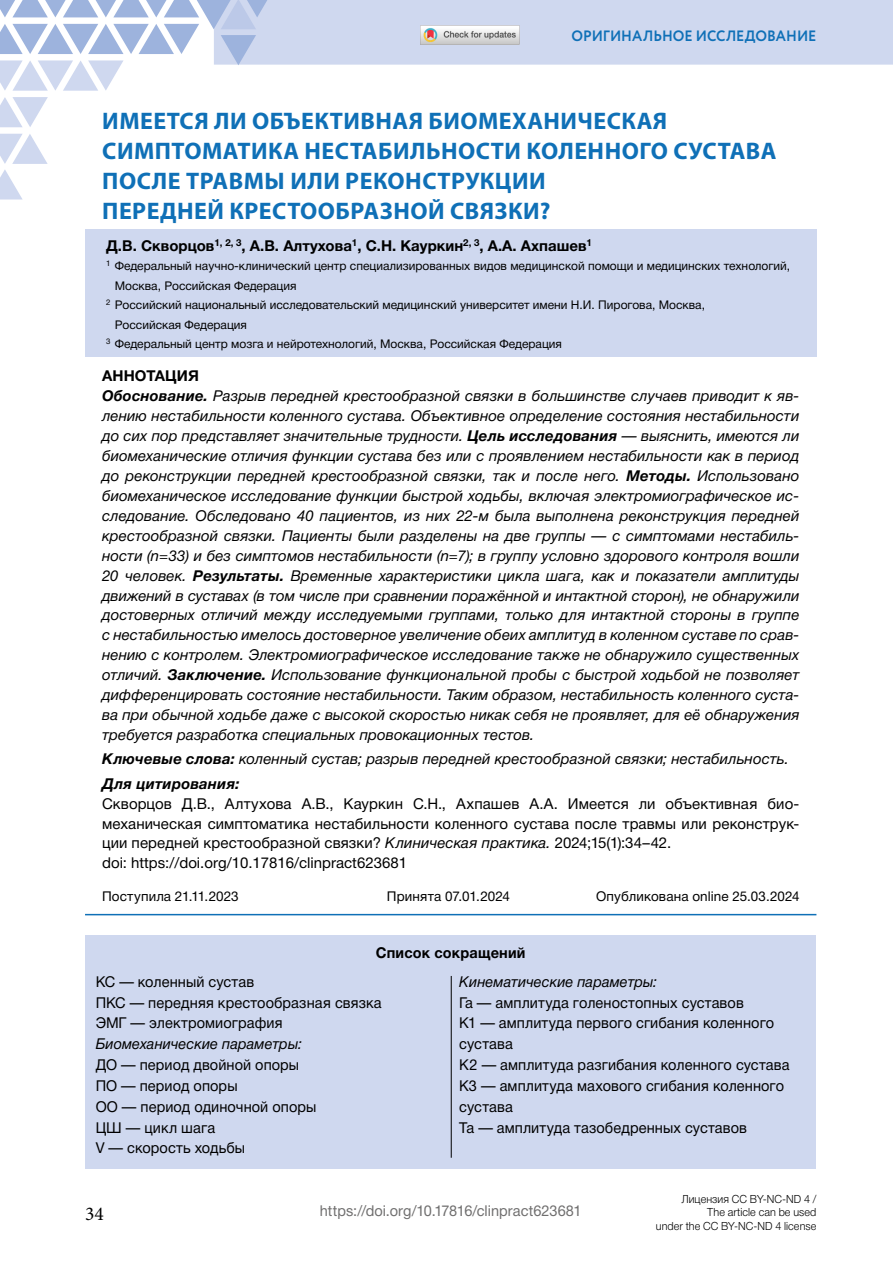
<style>
.page{position:relative;width:893px;height:1263px;background:#fff}
.page>*{position:absolute;margin:0;border:0;box-sizing:border-box;transform-origin:0 0}
._01_Header{font:700 24px/30px "Myriad Pro";letter-spacing:.02em;color:#0f70b7}
.t1{font:19.5px "Minion Pro";color:#000}
._04_Resume_Rus{font:italic 15px/20px "Helvetica Neue Cyr";letter-spacing:.01em;color:#000;text-align:justify}
.Body_Text{font:15px/20.9px "Helvetica Neue Cyr";letter-spacing:.005em;color:#000}
._06_Citation_Rus{font:15px/20px "Helvetica Neue Cyr";letter-spacing:.005em;color:#000;text-align:justify}
._05_Key_word_Rus{font:italic 15px "Helvetica Neue Cyr";letter-spacing:.01em;color:#000}
._02_Autor_s_rus{font:700 15px "Helvetica Neue Cyr";color:#000}
.Body_Text-2{font:italic 15px "Helvetica Neue Cyr";letter-spacing:.01em;color:#000}
.t2{font:15px "Helvetica Neue Cyr";letter-spacing:.005em;color:#706f6f}
.t3{font:700 15px "Circe";letter-spacing:-.005em;color:#0f70b7;scale:.95 1}
.Header_02{font:700 15px "Helvetica Neue Cyr";letter-spacing:.01em;color:#000}
._06_Citation_Rys_для_цитирования{font:italic 700 15px "Helvetica Neue Cyr";letter-spacing:.015em;color:#000}
._04_Resume_Rus_аннотация{font:700 15px "Helvetica Neue Cyr";letter-spacing:.005em;color:#000}
._07_Date_RUS{font:13.5px "Helvetica Neue Cyr";letter-spacing:.01em;color:#000}
._03_What_Rus{font:12px/19.5px "Helvetica Neue Cyr";color:#000}
.t4{font:300 11.25px/13.5px "Helvetica Neue Cyr";letter-spacing:.005em;color:#000;text-align:right;scale:.96 1}
.s1{font-weight:700}
.s2{font-style:italic}
</style>
<div class="page">
<svg style="left:0;top:97px;width:48px;height:30px"></svg>
<svg style="left:0;top:134px;width:48px;height:65px"></svg>
<svg style="left:0;top:0;width:893px;height:91px"></svg>
<div style="left:85px;top:229px;width:731px;height:128px;background:#cfd8ef"></div>
<hr style="left:85px;top:914px;width:731px;height:1px;background:#0f70b7">
<div style="left:85px;top:935px;width:731px;height:234px;background:#cfd8ef"></div>
<hr style="left:451px;top:976px;width:1px;height:182px;background:#000">
<img style="left:420px;top:26px;width:99px;height:19px">
<p class="t3" style="left:571px;top:26px;width:259px">ОРИГИНАЛЬНОЕ ИССЛЕДОВАНИЕ</p>
<h2 class="_01_Header" style="left:102px;top:105px;width:676px">ИМЕЕТСЯ ЛИ ОБЪЕКТИВНАЯ БИОМЕХАНИЧЕСКАЯ СИМПТОМАТИКА НЕСТАБИЛЬНОСТИ КОЛЕННОГО СУСТАВА ПОСЛЕ ТРАВМЫ ИЛИ РЕКОНСТРУКЦИИ<br>ПЕРЕДНЕЙ КРЕСТООБРАЗНОЙ СВЯЗКИ?</h2>
<p class="_02_Autor_s_rus" style="left:106px;top:237px;width:487px">Д.В. Скворцов<sup>1,</sup> <sup>2,</sup> <sup>3</sup>, А.В. Алтухова<sup>1</sup>, С.Н. Кауркин<sup>2,</sup> <sup>3</sup>, А.А. Ахпашев<sup>1</sup></p>
<p class="_03_What_Rus" style="left:115px;top:256px;width:677px;text-indent:-9px"><sup>1</sup> Федеральный научно-клинический центр специализированных видов медицинской помощи и медицинских технологий,<br>Москва, Российская Федерация</p>
<p class="_03_What_Rus" style="left:115px;top:295px;width:592px;text-indent:-9px"><sup>2</sup> Российский национальный исследовательский медицинский университет имени Н.И. Пирогова, Москва,<br>Российская Федерация</p>
<p class="_03_What_Rus" style="left:106px;top:334px;width:457px"><sup>3</sup> Федеральный центр мозга и нейротехнологий, Москва, Российская Федерация</p>
<h3 class="_04_Resume_Rus_аннотация" style="left:102px;top:367px;width:98px">АННОТАЦИЯ</h3>
<p class="_04_Resume_Rus" style="left:102px;top:386px;width:699px"><span class="s1">Обоснование.</span> Разрыв передней крестообразной связки в большинстве случаев приводит к яв&shy;лению нестабильности коленного сустава. Объективное определение состояния нестабильности до сих пор представляет значительные трудности. <span class="s1">Цель исследования</span> — выяснить, имеются ли биомеханические отличия функции сустава без или с проявлением нестабильности как в период до реконструкции передней крестообразной связки, так и после него. <span class="s1">Методы.</span> Использовано биомеханическое исследование функции быстрой ходьбы, включая электромиографическое ис&shy;следование. Обследовано 40 пациентов, из них 22-м была выполнена реконструкция передней крестообразной связки. Пациенты были разделены на две группы — с симптомами нестабиль&shy;ности (n=33) и без симптомов нестабильности (n=7); в группу условно здорового контроля вошли 20 человек. <span class="s1">Результаты.</span> Временные характеристики цикла шага, как и показатели амплитуды движений в суставах (в том числе при сравнении поражённой и интактной сторон), не обнаружили достоверных отличий между исследуемыми группами, только для интактной стороны в группе с нестабильностью имелось достоверное увеличение обеих амплитуд в коленном суставе по срав&shy;нению с контролем. Электромиографическое исследование также не обнаружило существенных отличий. <span class="s1">Заключение.</span> Использование функциональной пробы с быстрой ходьбой не позволяет дифференцировать состояние нестабильности. Таким образом, нестабильность коленного суста&shy;ва при обычной ходьбе даже с высокой скоростью никак себя не проявляет, для её обнаружения требуется разработка специальных провокационных тестов.</p>
<p class="_05_Key_word_Rus" style="left:102px;top:751px;width:688px"><span class="s1">Ключевые слова:</span> коленный сустав; разрыв передней крестообразной связки; нестабильность.</p>
<h4 class="_06_Citation_Rys_для_цитирования" style="left:102px;top:775px;width:139px">Для цитирования:</h4>
<p class="_06_Citation_Rus" style="left:102px;top:793px;width:699px">Скворцов Д.В., Алтухова А.В., Кауркин С.Н., Ахпашев А.А. Имеется ли объективная био&shy;механическая симптоматика нестабильности коленного сустава после травмы или реконструк&shy;ции передней крестообразной связки? <span class="s2">Клиническая практика.</span> 2024;15(1):34–42.</p>
<p class="_06_Citation_Rus" style="left:102px;top:853px;width:307px">doi: https://doi.org/10.17816/clinpract623681</p>
<p class="_07_Date_RUS" style="left:102px;top:889px;width:138px">Поступила 21.11.2023</p>
<p class="_07_Date_RUS" style="left:387px;top:889px;width:125px">Принята 07.01.2024</p>
<p class="_07_Date_RUS" style="left:596px;top:889px;width:205px">Опубликована online 25.03.2024</p>
<h4 class="Header_02" style="left:376px;top:944px;width:151px">Список сокращений</h4>
<p class="Body_Text-2" style="left:459px;top:973px;width:200px">Кинематические параметры:</p>
<p class="Body_Text" style="left:459px;top:992px;width:286px">Га — амплитуда голеностопных суставов</p>
<p class="Body_Text" style="left:459px;top:1013px;width:316px">К1 — амплитуда первого сгибания коленного сустава</p>
<p class="Body_Text" style="left:459px;top:1054px;width:332px">К2 — амплитуда разгибания коленного сустава</p>
<p class="Body_Text" style="left:459px;top:1075px;width:326px">К3 — амплитуда махового сгибания коленного сустава</p>
<p class="Body_Text" style="left:459px;top:1117px;width:289px">Та — амплитуда тазобедренных суставов</p>
<p class="Body_Text" style="left:96px;top:971px;width:160px">КС — коленный сустав</p>
<p class="Body_Text" style="left:96px;top:992px;width:287px">ПКС — передняя крестообразная связка</p>
<p class="Body_Text" style="left:96px;top:1013px;width:188px">ЭМГ — электромиография</p>
<p class="Body_Text-2" style="left:96px;top:1036px;width:208px">Биомеханические параметры:</p>
<p class="Body_Text" style="left:96px;top:1054px;width:205px">ДО — период двойной опоры</p>
<p class="Body_Text" style="left:96px;top:1075px;width:143px">ПО — период опоры</p>
<p class="Body_Text" style="left:96px;top:1096px;width:222px">ОО — период одиночной опоры</p>
<p class="Body_Text" style="left:96px;top:1117px;width:121px">ЦШ — цикл шага</p>
<p class="Body_Text" style="left:96px;top:1138px;width:151px">V — скорость ходьбы</p>
<h2 class="t1" style="left:85px;top:1200px;width:20px">34</h2>
<p class="t2" style="left:320px;top:1203px;width:263px">https://doi.org/10.17816/clinpract623681</p>
<p class="t4" style="left:656px;top:1192px;width:169px">Лицензия CC BY-NC-ND 4 /<br>The article can be used<br>under the CC BY-NC-ND 4 license</p>
</div>
